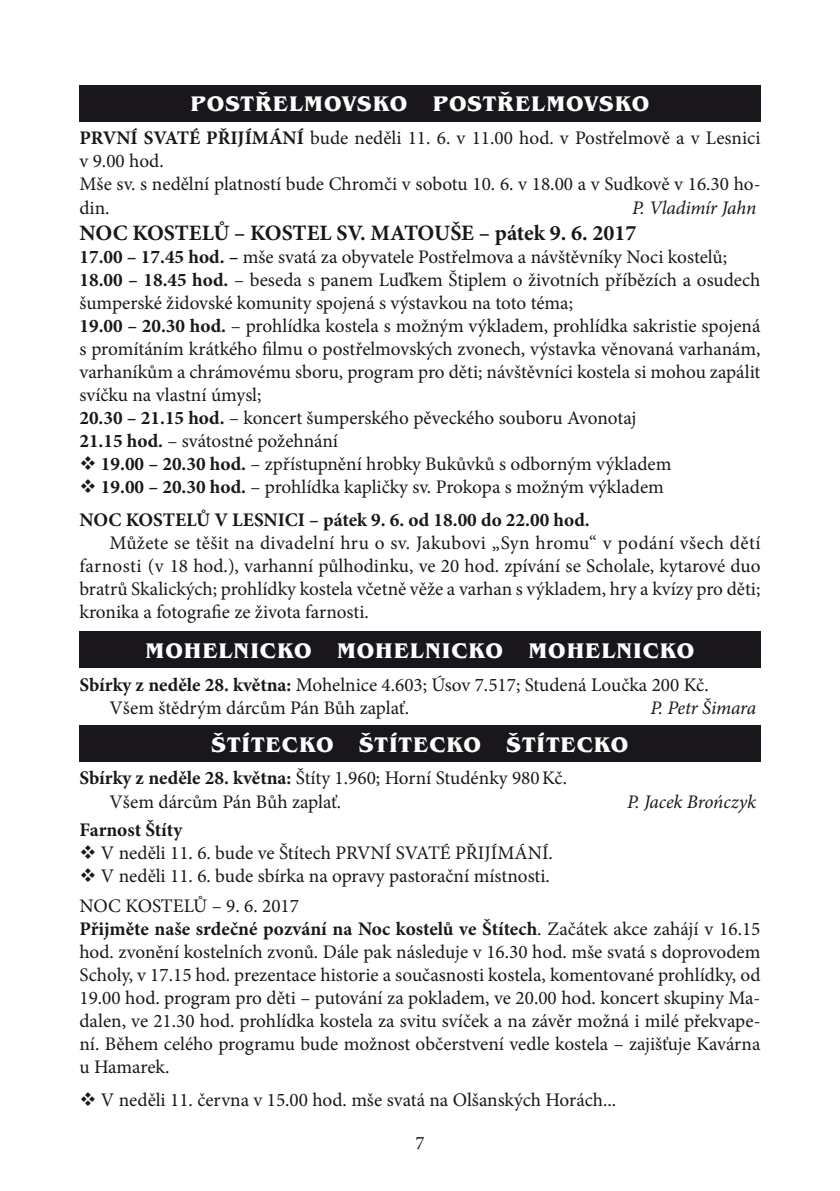
<style>
.page{position:relative;width:840px;height:1191px;background:#fff}
.page>*{position:absolute;margin:0;border:0;box-sizing:border-box;transform-origin:0 0}
.t1{font:700 22px "Minion Pro";color:#1a171c}
.t2{font:700 21.8px "Benguiat Itc TOT";letter-spacing:.045em;color:#fff}
.t3{font:19.2px/23px "Minion Pro";color:#1a171c}
.t4{font:700 19.2px "Minion Pro";color:#1a171c}
.t5{font:italic 19.2px "Minion Pro";letter-spacing:-.015em;color:#1a171c}
.t6{font:19px "Minion Pro";color:#1a171c}
.s1{font-weight:700}
</style>
<div class="page">
<div style="left:79px;top:85px;width:681px;height:36px;background:#1a171c"></div>
<div style="left:79px;top:632px;width:681px;height:36px;background:#1a171c"></div>
<div style="left:79px;top:725px;width:681px;height:36px;background:#1a171c"></div>
<p class="t2" style="left:190px;top:91px;width:460px">POSTŘELMOVSKO POSTŘELMOVSKO</p>
<p class="t4" style="left:79px;top:125px;width:36px">PRVNÍ</p>
<p class="t4" style="left:144px;top:125px;width:13px">SVATÉ</p>
<p class="t4" style="left:206px;top:125px;width:76px">PŘIJÍMÁNÍ</p>
<p class="t3" style="left:310px;top:127px;width:451px">bude neděli 11. 6. v 11.00 hod. v Postřelmově a v Lesnici</p>
<p class="t3" style="left:79px;top:150px;width:682px">v 9.00 hod.<br>Mše sv. s nedělní platností bude Chromči v sobotu 10. 6. v 18.00 a v Sudkově v 16.30 ho&shy;din.</p>
<p class="t5" style="left:632px;top:194px;width:125px">P. Vladimír Jahn</p>
<p class="t1" style="left:79px;top:217px;width:17px">NOC</p>
<p class="t1" style="left:132px;top:217px;width:29px">KOSTEL</p>
<p class="t1" style="left:213px;top:217px;width:66px">Ů – KOSTEL</p>
<p class="t1" style="left:336px;top:217px;width:70px">SV. MATOU</p>
<p class="t1" style="left:450px;top:217px;width:188px">ŠE – pátek 9. 6. 2017</p>
<p class="t3" style="left:79px;top:245px;width:682px"><span class="s1">17.00 – 17.45 hod. –</span> mše svatá za obyvatele Postřelmova a návštěvníky Noci kostelů; <span class="s1">18.00 – 18.45 hod.</span> – beseda s panem Luďkem Štiplem o životních příbězích a osudech šumperské židovské komunity spojená s výstavkou na toto téma;<br><span class="s1">19.00 – 20.30 hod.</span> – prohlídka kostela s možným výkladem, prohlídka sakristie spojená s promítáním krátkého filmu o postřelmovských zvonech, výstavka věnovaná varhanám, varhaníkům a chrámovému sboru, program pro děti; návštěvníci kostela si mohou zapálit svíčku na vlastní úmysl;<br><span class="s1">20.30 – 21.15 hod.</span> – koncert šumperského pěveckého souboru Avonotaj<br><span class="s1">21.15 hod.</span> – svátostné požehnání</p>
<p class="t3" style="left:79px;top:453px;width:593px">❖ <span class="s1">19.00 – 20.30 hod.</span> – zpřístupnění hrobky Bukůvků s odborným výkladem</p>
<p class="t3" style="left:79px;top:471px;width:585px;line-height:32.6px">❖ <span class="s1">19.00 – 20.30 hod.</span> – prohlídka kapličky sv. Prokopa s možným výkladem<br><span class="s1">NOC</span></p>
<p class="t4" style="left:126px;top:506px;width:26px">KOSTEL</p>
<p class="t4" style="left:196px;top:506px;width:30px">Ů VLESN</p>
<p class="t4" style="left:277px;top:506px;width:313px">ICI – pátek 9. 6. od 18.00 do 22.00 hod.</p>
<p class="t3" style="left:79px;top:531px;width:682px;text-align:justify;text-indent:30px">Můžete se těšit na divadelní hru o sv. Jakubovi „Syn hromu“ v podání všech dětí farnosti (v 18 hod.), varhanní půlhodinku, ve 20 hod. zpívání se Scholale, kytarové duo bratrů Skalických; prohlídky kostela včetně věže a varhan s výkladem, hry a kvízy pro děti; kronika a fotografie ze života farnosti.</p>
<p class="t2" style="left:145px;top:638px;width:550px">MOHELNICKO MOHELNICKO MOHELNICKO</p>
<p class="t3" style="left:109px;top:673px;width:600px;text-indent:-30px"><span class="s1">Sbírky z neděle 28. května:</span> Mohelnice 4.603; Úsov 7.517; Studená Loučka 200 Kč.<br>Všem štědrým dárcům Pán Bůh zaplať.</p>
<p class="t5" style="left:650px;top:695px;width:107px">P. Petr Šimara</p>
<p class="t2" style="left:211px;top:731px;width:418px">ŠTÍTECKO ŠTÍTECKO ŠTÍTECKO</p>
<p class="t3" style="left:109px;top:767px;width:459px;text-indent:-30px"><span class="s1">Sbírky z neděle 28. května:</span> Štíty 1.960; Horní Studénky 980Kč.<br>Všem dárcům Pán Bůh zaplať.</p>
<p class="t5" style="left:626px;top:788px;width:131px">P. Jacek Brończyk</p>
<p class="t4" style="left:79px;top:816px;width:104px">Farnost Štíty</p>
<p class="t3" style="left:79px;top:841px;width:474px">❖ V neděli 11. 6. bude ve Štítech PRVNÍ SVATÉ PŘIJÍMÁNÍ.</p>
<p class="t3" style="left:79px;top:860px;width:472px;line-height:30.2px">❖ V neděli 11. 6. bude sbírka na opravy pastorační místnosti.<br>NOC KOSTELŮ – 9. 6. 2017</p>
<p class="t3" style="left:79px;top:917px;width:682px;text-align:justify"><span class="s1">Přijměte naše srdečné pozvání na Noc kostelů ve Štítech</span>. Začátek akce zahájí v 16.15 hod. zvonění kostelních zvonů. Dále pak následuje v 16.30 hod. mše svatá s doprovodem Scholy, v 17.15 hod. prezentace historie a současnosti kostela, komentované prohlídky, od 19.00 hod. program pro děti – putování za pokladem, ve 20.00 hod. koncert skupiny Ma&shy;dalen, ve 21.30 hod. prohlídka kostela za svitu svíček a na závěr možná i milé překvape&shy;ní. Během celého programu bude možnost občerstvení vedle kostela – zajišťuje Kavárna u Hamarek.</p>
<p class="t3" style="left:79px;top:1088px;width:538px">❖ V neděli 11. června v 15.00 hod. mše svatá na Olšanských Horách...</p>
<p class="t6" style="left:415px;top:1130px;width:11px">7</p>
</div>
